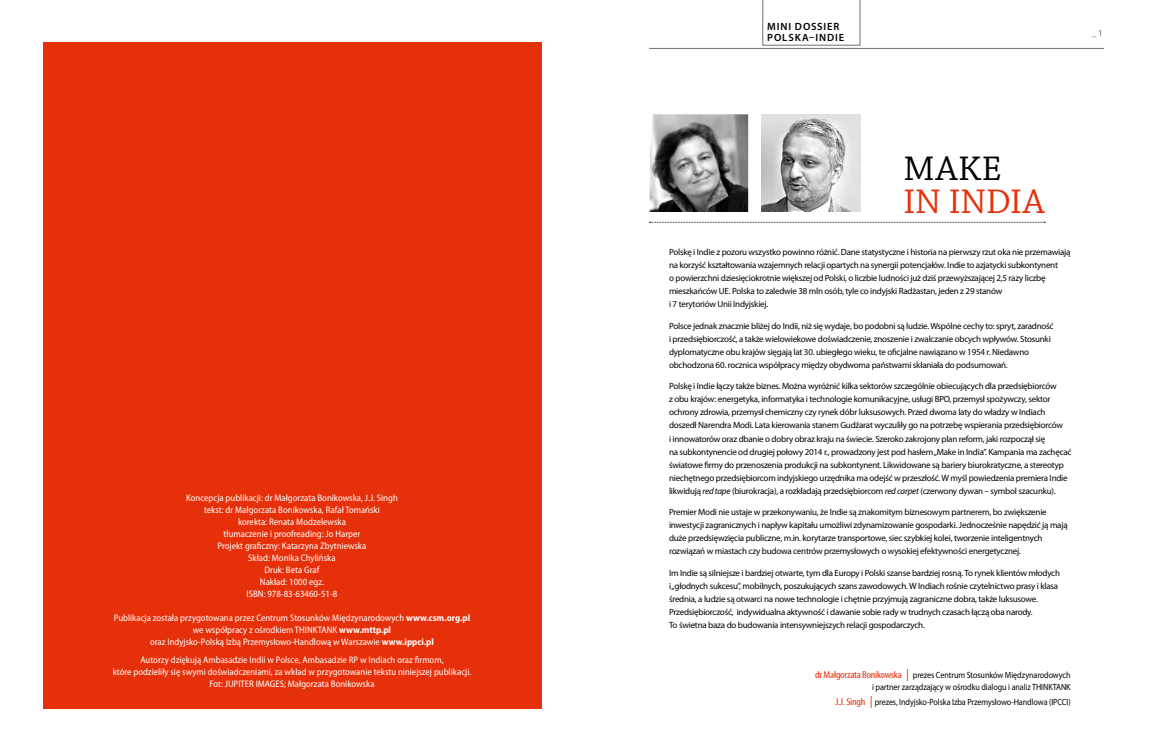
<style>
.page{position:relative;width:1168px;height:752px;background:#fff}
.page>*{position:absolute;margin:0;border:0;box-sizing:border-box;transform-origin:0 0}
.t1{font:36px "Chaparral Pro";color:#e63009}
.t2{font:36px "Chaparral Pro";color:#000}
.t3{font:600 10.5px/11px "Myriad Pro";letter-spacing:.08em;color:#000}
.t4{font:semi-condensed 9.5px/12px "Myriad Pro";color:#fff;text-align:center}
.t5{font:9px/13px "Myriad Pro";letter-spacing:-.025em;color:#000}
.t6{font:9px/12px "Myriad Pro";letter-spacing:-.025em;color:#000;text-align:right;scale:.9 1}
.t7{font:9px "Myriad Pro";color:#6e6e6e}
.s1{font-weight:700}
.s2{font-style:italic}
.s3{font-stretch:condensed;font-size:10px;color:#e63009}
.s4{font-size:12px;color:#e63009}
</style>
<div class="page">
<svg style="left:649px;top:222px;width:396px;height:1px"></svg>
<img style="left:650px;top:114px;width:98px;height:98px">
<img style="left:762px;top:114px;width:98px;height:98px">
<div style="left:43px;top:43px;width:498px;height:666px;background:#e63009"></div>
<svg style="left:763px;top:0;width:97px;height:45px"></svg>
<hr style="left:649px;top:48px;width:455px;height:1px;background:#6e6e6e">
<p class="t4" style="left:186px;top:491px;width:213px">Koncepcja publikacji: dr Małgorzata Bonikowska, J.J. Singh tekst: dr Małgorzata Bonikowska, Rafał Tomański<br>korekta: Renata Modzelewska<br>tłumaczenie i proofreading: Jo Harper<br>Projekt graficzny: Katarzyna Zbytniewska<br>Skład: Monika Chylińska<br>Druk: Beta Graf<br>Nakład: 1000 egz.<br>ISBN: 978-83-63460-51-8</p>
<p class="t4" style="left:114px;top:611px;width:358px">Publikacja została przygotowana przez Centrum Stosunków Międzynarodowych <span class="s1">www.csm.org.pl </span>we współpracy z ośrodkiem THINKTANK <span class="s1">www.mttp.pl<br></span>oraz Indyjsko-Polską Izbą Przemysłowo-Handlową w Warszawie <span class="s1">www.ippci.pl</span></p>
<p class="t4" style="left:113px;top:653px;width:360px">Autorzy dziękują Ambasadzie Indii w Polsce, Ambasadzie RP w Indiach oraz firmom,<br>które podzieliły się swymi doświadczeniami, za wkład w przygotowanie tekstu niniejszej publikacji.<br>Fot: JUPITER IMAGES; Małgorzata Bonikowska</p>
<p class="t3" style="left:767px;top:20px;width:58px;text-indent:28px">DOSSIER<br>POLSKA –INDIE</p>
<p class="t3" style="left:767px;top:20px;width:15px">MINI</p>
<p class="t7" style="left:1092px;top:28px;width:13px">_ 1</p>
<h1 class="t2" style="left:903px;top:149px;width:100px">MAKE</h1>
<h1 class="t1" style="left:903px;top:182px;width:143px">IN INDIA</h1>
<p class="t5" style="left:669px;top:245px;width:403px">Polskę i Indie z pozoru wszystko powinno różnić. Dane statystyczne i historia na pierwszy rzut oka nie przemawiają na korzyść kształtowania wzajemnych relacji opartych na synergii potencjałów. Indie to azjatycki subkontynent<br>o powierzchni dziesięciokrotnie większej od Polski, o liczbie ludności już dziś przewyższającej 2,5 razy liczbę mieszkańców UE. Polska to zaledwie 38 mln osób, tyle co indyjski Radżastan, jeden z 29 stanów<br>i 7 terytoriów Unii Indyjskiej.</p>
<p class="t5" style="left:669px;top:319px;width:386px">Polsce jednak znacznie bliżej do Indii, niż się wydaje, bo podobni są ludzie. Wspólne cechy to: spryt, zaradność i przedsiębiorczość, a także wielowiekowe doświadczenie, znoszenie i zwalczanie obcych wpływów. Stosunki dyplomatyczne obu krajów sięgają lat 30. ubiegłego wieku, te oficjalne nawiązano w 1954 r. Niedawno obchodzona 60. rocznica współpracy między obydwoma państwami skłaniała do podsumowań.</p>
<p class="t5" style="left:669px;top:379px;width:404px">Polskę i Indie łączy także biznes. Można wyróżnić kilka sektorów szczególnie obiecujących dla przedsiębiorców<br>z obu krajów: energetyka, informatyka i technologie komunikacyjne, usługi BPO, przemysł spożywczy, sektor ochrony zdrowia, przemysł chemiczny czy rynek dóbr luksusowych. Przed dwoma laty do władzy w Indiach doszedł Narendra Modi. Lata kierowania stanem Gudźarat wyczuliły go na potrzebę wspierania przedsiębiorców<br>i innowatorów oraz dbanie o dobry obraz kraju na świecie. Szeroko zakrojony plan reform, jaki rozpoczął się<br>na subkontynencie od drugiej połowy 2014 r., prowadzony jest pod hasłem „Make in India”. Kampania ma zachęcać światowe firmy do przenoszenia produkcji na subkontynent. Likwidowane są bariery biurokratyczne, a stereotyp niechętnego przedsiębiorcom indyjskiego urzędnika ma odejść w przeszłość. W myśl powiedzenia premiera Indie likwidują <span class="s2">red tape</span> (biurokracja), a rozkładają przedsiębiorcom <span class="s2">red carpet</span> (czerwony dywan – symbol szacunku).</p>
<p class="t5" style="left:669px;top:505px;width:400px">Premier Modi nie ustaje w przekonywaniu, że Indie są znakomitym biznesowym partnerem, bo zwiększenie inwestycji zagranicznych i napływ kapitału umożliwi zdynamizowanie gospodarki. Jednocześnie napędzić ją mają duże przedsięwzięcia publiczne, m.in. korytarze transportowe, siec szybkiej kolei, tworzenie inteligentnych rozwiązań w miastach czy budowa centrów przemysłowych o wysokiej efektywności energetycznej.</p>
<p class="t5" style="left:669px;top:565px;width:393px">Im Indie są silniejsze i bardziej otwarte, tym dla Europy i Polski szanse bardziej rosną. To rynek klientów młodych i „głodnych sukcesu”, mobilnych, poszukujących szans zawodowych. W Indiach rośnie czytelnictwo prasy i klasa średnia, a ludzie są otwarci na nowe technologie i chętnie przyjmują zagraniczne dobra, także luksusowe.<br>Przedsiębiorczość, indywidualna aktywność i dawanie sobie rady w trudnych czasach łączą oba narody.<br>To świetna baza do budowania intensywniejszych relacji gospodarczych.</p>
<p class="t6" style="left:815px;top:668px;width:285px"><span class="s3">dr Małgorzata Bonikowska</span> <span class="s4">|</span> prezes Centrum Stosunków Międzynarodowych i partner zarządzający w ośrodku dialogu i analiz THINKTANK</p>
<p class="t6" style="left:835px;top:695px;width:263px"><span class="s3">J.J. Singh</span> <span class="s4">|</span> prezes, Indyjsko-Polska Izba Przemysłowo-Handlowa (IPCCI)</p>
</div>
